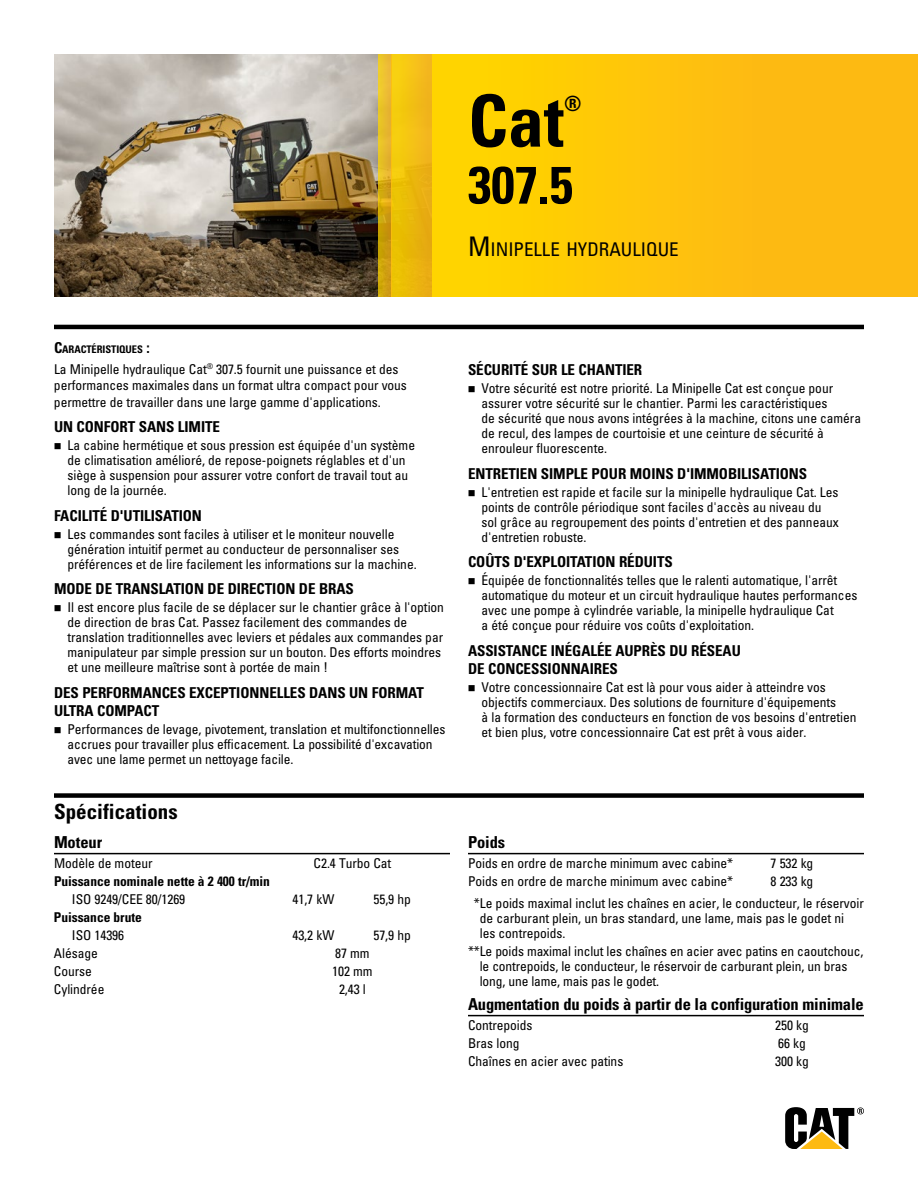
<style>
.page{position:relative;width:918px;height:1188px;background:#fff}
.page>*{position:absolute;margin:0;border:0;box-sizing:border-box;transform-origin:0 0}
.t1{font:700 condensed 72px "Univers LT Std";color:#000}
.t2{font:700 condensed 52.5px "Univers LT Std";color:#000}
.t3{font:700 condensed 21px "Univers LT Std";color:#000}
.t4{font:condensed 18.9px "Univers LT Std";color:#000}
.t5{font:700 condensed 16.5px "Univers LT Std";letter-spacing:-.01em;color:#000}
.t6{font:700 condensed 15px/18px "Univers LT Std";letter-spacing:-.005em;color:#000}
.t7{font:condensed 13.5px/15px "Univers LT Std";letter-spacing:-.005em;color:#000}
.t8{font:700 condensed 13.5px "Univers LT Std";letter-spacing:-.005em;color:#000}
.t9{font:700 condensed 10.5px "Univers LT Std";letter-spacing:-.005em;color:#000}
.s1{font-size:27px}
.s2{font-size:15px}
.s3{color:#fff}
</style>
<div class="page">
<img style="left:54px;top:54px;width:324px;height:243px">
<hr style="left:54px;top:325px;width:810px;height:4px;background:#000">
<div style="left:432px;top:54px;width:486px;height:243px;background:linear-gradient(to right,#ffd500,#fdb417)"></div>
<div style="left:392px;top:54px;width:40px;height:243px;background:linear-gradient(to right,#f1cc05,#ecae19)"></div>
<svg style="left:378px;top:54px;width:14px;height:243px;background:#deb01c"></svg>
<hr style="left:54px;top:853px;width:396px;height:1px;background:#000">
<hr style="left:468px;top:853px;width:396px;height:1px;background:#000">
<hr style="left:468px;top:1015px;width:396px;height:1px;background:#000">
<div style="left:54px;top:793px;width:810px;height:5px;background:#000"></div>
<svg style="left:785px;top:1107px;width:79px;height:42px"></svg>
<h1 class="t1" style="left:468px;top:77px;width:98px">CAT</h1>
<h3 class="t3" style="left:564px;top:90px;width:19px">®</h3>
<h2 class="t2" style="left:468px;top:153px;width:106px">307.5</h2>
<h3 class="t4" style="left:468px;top:237px;width:212px"><span class="s1">M</span>INIPELLE HYDRAULIQUE</h3>
<p class="t9" style="left:54px;top:343px;width:97px"><span class="s2">C</span>ARACTÉRISTIQUES <span class="s2">:</span></p>
<p class="t7" style="left:54px;top:361px;width:354px;line-height:16.5px">La Minipelle hydraulique Cat<sup>®</sup> 307.5 fournit une puissance et des performances maximales dans un format ultra compact pour vous permettre de travailler dans une large gamme d'applications.</p>
<p class="t6" style="left:54px;top:418px;width:168px">UN CONFORT SANS LIMITE</p>
<p class="t7" style="left:68px;top:438px;width:349px">La cabine hermétique et sous pression est équipée d'un système de climatisation amélioré, de repose-poignets réglables et d'un siège à suspension pour assurer votre confort de travail tout au long de la journée.</p>
<p class="t6" style="left:54px;top:506px;width:150px">FACILITÉ D'UTILISATION</p>
<p class="t7" style="left:68px;top:526px;width:351px">Les commandes sont faciles à utiliser et le moniteur nouvelle génération intuitif permet au conducteur de personnaliser ses préférences et de lire facilement les informations sur la machine.</p>
<p class="t6" style="left:54px;top:580px;width:301px">MODE DE TRANSLATION DE DIRECTION DE BRAS</p>
<p class="t7" style="left:68px;top:600px;width:378px">Il est encore plus facile de se déplacer sur le chantier grâce à l'option de direction de bras Cat. Passez facilement des commandes de translation traditionnelles avec leviers et pédales aux commandes par manipulateur par simple pression sur un bouton. Des efforts moindres et une meilleure maîtrise sont à portée de main !</p>
<p class="t6" style="left:54px;top:683px;width:371px">DES PERFORMANCES EXCEPTIONNELLES DANS UN FORMAT<br>ULTRA COMPACT</p>
<p class="t7" style="left:68px;top:721px;width:380px">Performances de levage, pivotement, translation et multifonctionnelles accrues pour travailler plus efficacement. La possibilité d'excavation avec une lame permet un nettoyage facile.</p>
<h3 class="t3" style="left:54px;top:799px;width:125px">SPÉCIFICATIONS</h3>
<p class="t5" style="left:54px;top:832px;width:50px">MOTEUR</p>
<p class="t7" style="left:54px;top:855px;width:100px">Modèle de moteur</p>
<p class="t7" style="left:314px;top:855px;width:79px">C2.4 Turbo Cat</p>
<p class="t8" style="left:54px;top:873px;width:217px">PUISSANCE NOMINALE NETTE À 2 400 TR/MIN</p>
<p class="t7" style="left:72px;top:891px;width:115px">ISO 9249/CEE 80/1269</p>
<p class="t7" style="left:292px;top:891px;width:43px">41,7 kW</p>
<p class="t7" style="left:373px;top:891px;width:39px">55,9 hp</p>
<p class="t8" style="left:54px;top:909px;width:89px">PUISSANCE BRUTE</p>
<p class="t7" style="left:72px;top:927px;width:54px">ISO 14396</p>
<p class="t7" style="left:292px;top:927px;width:43px">43,2 kW</p>
<p class="t7" style="left:373px;top:927px;width:39px">57,9 hp</p>
<p class="t7" style="left:54px;top:945px;width:45px">Alésage</p>
<p class="t7" style="left:335px;top:945px;width:36px">87 mm</p>
<p class="t7" style="left:54px;top:963px;width:39px">Course</p>
<p class="t7" style="left:332px;top:963px;width:42px">102 mm</p>
<p class="t7" style="left:54px;top:981px;width:52px">Cylindrée</p>
<p class="t7" style="left:339px;top:981px;width:28px">2,43 l</p>
<p class="t6" style="left:468px;top:361px;width:176px">SÉCURITÉ SUR LE CHANTIER</p>
<p class="t7" style="left:482px;top:381px;width:381px">Votre sécurité est notre priorité. La Minipelle Cat est conçue pour assurer votre sécurité sur le chantier. Parmi les caractéristiques<br>de sécurité que nous avons intégrées à la machine, citons une caméra de recul, des lampes de courtoisie et une ceinture de sécurité à enrouleur fluorescente.</p>
<p class="t6" style="left:468px;top:464px;width:341px">ENTRETIEN SIMPLE POUR MOINS D'IMMOBILISATIONS</p>
<p class="t7" style="left:482px;top:484px;width:359px">L'entretien est rapide et facile sur la minipelle hydraulique Cat. Les points de contrôle périodique sont faciles d'accès au niveau du sol grâce au regroupement des points d'entretien et des panneaux d'entretien robuste.</p>
<p class="t6" style="left:468px;top:553px;width:67px">COÛTS D'EXPLOITATION</p>
<p class="t6" style="left:619px;top:553px;width:41px">RÉDUITS</p>
<p class="t7" style="left:482px;top:573px;width:377px">Équipée de fonctionnalités telles que le ralenti automatique, l'arrêt automatique du moteur et un circuit hydraulique hautes performances avec une pompe à cylindrée variable, la minipelle hydraulique Cat<br>a été conçue pour réduire vos coûts d'exploitation.</p>
<p class="t6" style="left:468px;top:641px;width:273px">ASSISTANCE INÉGALÉE AUPRÈS DU RÉSEAU<br>DE CONCESSIONNAIRES</p>
<p class="t7" style="left:482px;top:679px;width:377px">Votre concessionnaire Cat est là pour vous aider à atteindre vos objectifs commerciaux. Des solutions de fourniture d'équipements<br>à la formation des conducteurs en fonction de vos besoins d'entretien et bien plus, votre concessionnaire Cat est prêt à vous aider.</p>
<p class="t5" style="left:468px;top:832px;width:39px">POIDS</p>
<p class="t7" style="left:468px;top:855px;width:267px">Poids en ordre de marche minimum avec cabine*</p>
<p class="t7" style="left:771px;top:855px;width:44px">7 532 kg</p>
<p class="t7" style="left:468px;top:873px;width:267px">Poids en ordre de marche minimum avec cabine*</p>
<p class="t7" style="left:468px;top:870px;width:398px;line-height:22.5px;text-indent:303px">8 233 kg<br><span class="s3">*</span>*Le poids maximal inclut les chaînes en acier, le conducteur, le réservoir</p>
<p class="t7" style="left:480px;top:911px;width:366px">de carburant plein, un bras standard, une lame, mais pas le godet ni les contrepoids.</p>
<p class="t7" style="left:480px;top:944px;width:385px;text-indent:-12px">**Le poids maximal inclut les chaînes en acier avec patins en caoutchouc, le contrepoids, le conducteur, le réservoir de carburant plein, un bras long, une lame, mais pas le godet.</p>
<p class="t5" style="left:468px;top:994px;width:397px">AUGMENTATION DU POIDS À PARTIR DE LA CONFIGURATION MINIMALE</p>
<p class="t7" style="left:468px;top:1017px;width:66px">Contrepoids</p>
<p class="t7" style="left:775px;top:1017px;width:35px">250 kg</p>
<p class="t7" style="left:468px;top:1035px;width:53px">Bras long</p>
<p class="t7" style="left:778px;top:1035px;width:29px">66 kg</p>
<p class="t7" style="left:468px;top:1053px;width:157px">Chaînes en acier avec patins</p>
<p class="t7" style="left:775px;top:1053px;width:35px">300 kg</p>
</div>
